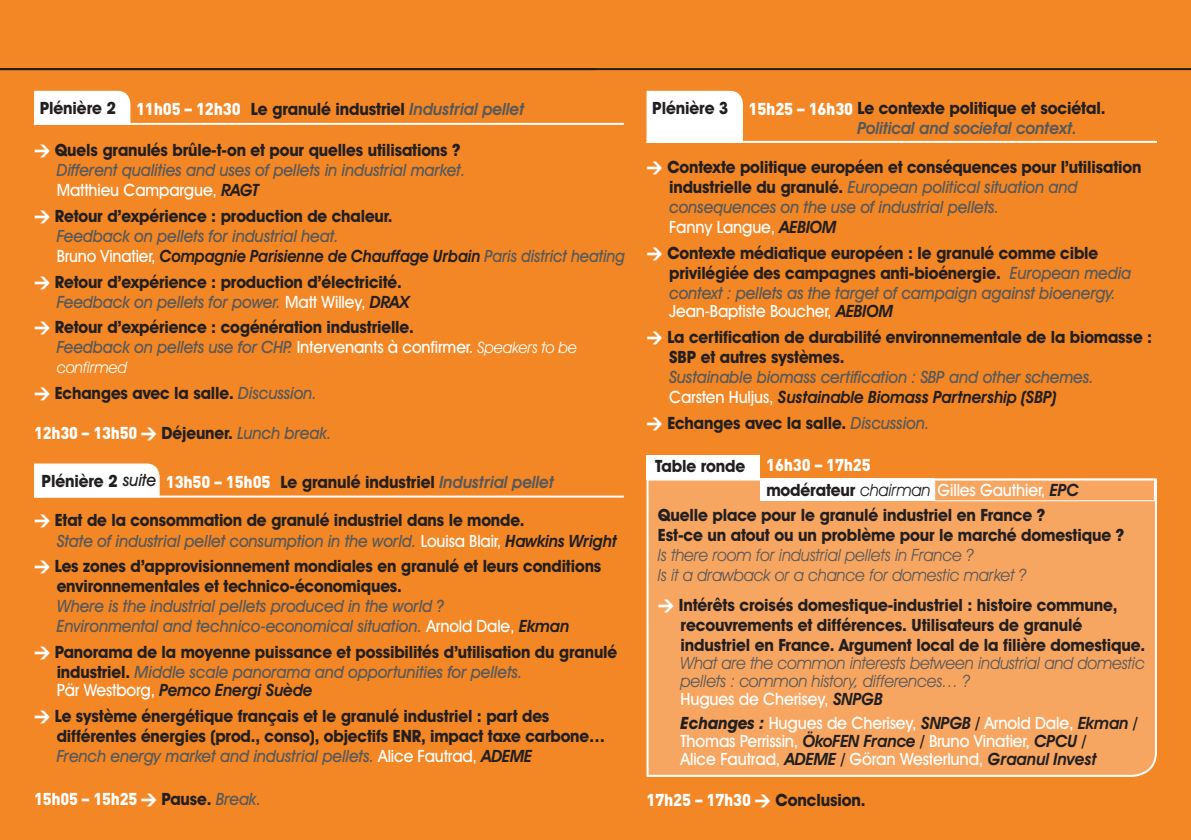
<style>
.page{position:relative;width:1191px;height:840px;background:#fff}
.page>*{position:absolute;margin:0;border:0;box-sizing:border-box;transform-origin:0 0}
.t1{font:700 17px/20px "Avant Garde IT Cby BT";letter-spacing:-.01em;color:#231f20;scale:.94 1}
.t2{font:700 17px/20px "Avant Garde IT Cby BT";letter-spacing:-.01em;color:#231f20;scale:.95 1}
.t3{font:italic 500 17px/20px "Avant Garde IT Cby BT";letter-spacing:-.01em;color:#57585a;scale:.94 1}
.t4{font:italic 17px/18px "Avant Garde IT Cby BT";letter-spacing:-.01em;color:#57585a;scale:.95 1}
.t5{font:500 17px/18px "Avant Garde IT Cby BT";letter-spacing:-.01em;color:#fff;scale:.95 1}
.t6{font:900 17px "DIN";letter-spacing:-.01em;color:#fff;scale:.94 1}
.t7{font:900 17px "DIN";letter-spacing:-.01em;color:#fff;scale:.95 1}
.t8{font:italic 600 17px "Avant Garde IT Cby BT";letter-spacing:-.01em;color:#57585a;scale:.95 1}
.t9{font:italic 600 17px "Avant Garde IT Cby BT";letter-spacing:-.01em;color:#231f20;scale:.94 1}
.t10{font:500 17px "Avant Garde IT Cby BT";letter-spacing:-.01em;color:#fff;scale:.94 1}
.t11{font:italic 16px "Avant Garde IT Cby BT";letter-spacing:-.01em;color:#fff;scale:.94 1}
.s1{font-family:"DIN";font-weight:900;color:#fff}
.s2{font-weight:600;font-style:italic;color:#57585a}
.s3{font-family:"DIN";font-weight:900;font-style:normal;color:#fff}
.s4{font-weight:700;font-style:normal;color:#231f20}
.s5{font-style:normal;color:#fff}
.s6{font-weight:600;color:#231f20}
.s7{font-weight:500;font-style:italic;color:#57585a}
.s8{font-weight:500;color:#fff}
.s9{font-weight:600;font-style:italic}
.s10{font-weight:400;font-style:italic;font-size:16px;color:#fff}
.s11{font-family:"Avant Garde IT Cby BT";font-weight:700;color:#231f20}
.s12{font-family:"Avant Garde IT Cby BT";font-weight:500;font-style:italic;color:#57585a}
.s13{font-weight:500;font-style:italic}
.s14{font-weight:500;font-style:normal;color:#fff}
.s15{font-weight:600;font-style:italic;color:#231f20}
.s16{font-weight:700;color:#231f20}
.s17{font-weight:400;font-style:italic;color:#231f20}
.s18{font-weight:700;font-style:italic;color:#231f20}
</style>
<div class="page">
<div style="left:0;top:0;width:1191px;height:839px;background:#f38725"></div>
<div style="left:34px;top:91px;width:96px;height:32px;background:#fff"></div>
<hr style="left:34px;top:123px;width:590px;height:2px;background:#fff">
<div style="left:34px;top:463px;width:126px;height:32px;background:#fff"></div>
<hr style="left:34px;top:495px;width:590px;height:2px;background:#fff">
<div style="left:646px;top:91px;width:97px;height:50px;background:#fff"></div>
<hr style="left:646px;top:141px;width:511px;height:2px;background:#fff">
<hr style="left:0;top:68px;width:1191px;height:2px;background:#231f20">
<div style="left:646px;top:478px;width:511px;height:299px;background:#f7a661"></div>
<div style="left:646px;top:455px;width:114px;height:24px;background:#fff"></div>
<div style="left:760px;top:478px;width:174px;height:23px;background:#fff"></div>
<div style="left:934px;top:478px;width:221px;height:23px;border:1px solid #fff"></div>
<p class="t2" style="left:40px;top:98px;width:82px">Plénière 2</p>
<p class="t2" style="left:136px;top:99px;width:410px"><span class="s1">11h05 – 12h30</span> Le granulé industriel <span class="s2">Industrial pellet</span></p>
<p class="t2" style="left:652px;top:98px;width:82px">Plénière 3</p>
<p class="t2" style="left:748px;top:98px;width:377px"><span class="s1">15h25 – 16h30</span> Le contexte politique et sociétal.</p>
<p class="t8" style="left:857px;top:118px;width:232px">Political and societal context.</p>
<p class="t3" style="left:57px;top:140px;width:436px;text-indent:-23px"><span class="s3">&gt;</span> <span class="s4">Quels granulés brûle-t-on et pour quelles utilisations ?<br></span>Different qualities and uses of pellets in industrial market.<br><span class="s5">Matthieu Campargue,</span> <span class="s6">RAGT</span></p>
<p class="t3" style="left:57px;top:205px;width:606px;text-indent:-23px"><span class="s3">&gt;</span> <span class="s4">Retour d’expérience : production de chaleur.<br></span>Feedback on pellets for industrial heat.<br><span class="s5">Bruno Vinatier,</span> <span class="s6">Compagnie Parisienne de Chauffage Urbain</span> Paris district heating</p>
<p class="t1" style="left:57px;top:271px;width:377px;text-indent:-23px"><span class="s1">&gt;</span> Retour d’expérience : production d’électricité.<br><span class="s7">Feedback on pellets for power.</span> <span class="s8">Matt Willey,</span> <span class="s9">DRAX</span></p>
<p class="t1" style="left:57px;top:317px;width:555px;text-indent:-23px"><span class="s1">&gt;</span> Retour d’expérience : cogénération industrielle.<br><span class="s7">Feedback on pellets use for CHP.</span> <span class="s8">Intervenants à confirmer.</span> <span class="s10">Speakers to be</span></p>
<p class="t11" style="left:57px;top:358px;width:76px">confirmed</p>
<p class="t1" style="left:34px;top:382px;width:302px"><span class="s1">&gt;</span> Echanges avec la salle. <span class="s7">Discussion.</span></p>
<p class="t6" style="left:34px;top:421px;width:318px">12h30 – 13h50 &gt; <span class="s11">Déjeuner.</span> <span class="s12">Lunch break.</span></p>
<p class="t2" style="left:41px;top:470px;width:122px">Plénière 2 <span class="s13">suite</span></p>
<p class="t2" style="left:166px;top:471px;width:410px"><span class="s1">13h50 – 15h05</span> Le granulé industriel <span class="s2">Industrial pellet</span></p>
<p class="t1" style="left:57px;top:510px;width:597px;text-indent:-23px"><span class="s1">&gt;</span> Etat de la consommation de granulé industriel dans le monde.<br><span class="s7">State of industrial pellet consumption in the world.</span> <span class="s8">Louisa Blair,</span> <span class="s9">Hawkins Wright</span></p>
<p class="t1" style="left:57px;top:555px;width:581px;text-indent:-23px"><span class="s1">&gt;</span> Les zones d’approvisionnement mondiales en granulé et leurs conditions environnementales et technico-économiques.<br><span class="s7">Where is the industrial pellets produced in the world ?<br>Environmental and technico-economical situation.</span> <span class="s8">Arnold Dale,</span> <span class="s9">Ekman</span></p>
<p class="t1" style="left:57px;top:641px;width:598px;text-indent:-23px"><span class="s1">&gt;</span> Panorama de la moyenne puissance et possibilités d’utilisation du granulé industriel. <span class="s7">Middle scale panorama and opportunities for pellets.</span></p>
<p class="t9" style="left:57px;top:679px;width:274px"><span class="s14">Pär Westborg,</span> Pemco Energi Suède</p>
<p class="t1" style="left:57px;top:705px;width:585px;text-indent:-23px"><span class="s1">&gt;</span> Le système énergétique français et le granulé industriel : part des différentes énergies (prod., conso), objectifs ENR, impact taxe carbone…<br><span class="s7">French energy market and industrial pellets.</span> <span class="s8">Alice Fautrad,</span> <span class="s9">ADEME</span></p>
<p class="t6" style="left:34px;top:787px;width:243px">15h05 – 15h25 &gt; <span class="s11">Pause.</span> <span class="s12">Break.</span></p>
<p class="t1" style="left:669px;top:157px;width:504px;text-indent:-23px"><span class="s1">&gt;</span> Contexte politique européen et conséquences pour l’utilisation industrielle du granulé. <span class="s7">European political situation and consequences on the use of industrial pellets.<br></span><span class="s8">Fanny Langue,</span> <span class="s9">AEBIOM</span></p>
<p class="t1" style="left:669px;top:243px;width:493px;text-indent:-23px"><span class="s1">&gt;</span> Contexte médiatique européen : le granulé comme cible privilégiée des campagnes anti-bioénergie. <span class="s7">European media context : pellets as the target of campaign against bioenergy.</span></p>
<p class="t10" style="left:669px;top:300px;width:240px">Jean-Baptiste Boucher, <span class="s15">AEBIOM</span></p>
<p class="t1" style="left:669px;top:326px;width:515px;text-indent:-23px"><span class="s1">&gt;</span> La certification de durabilité environnementale de la biomasse :<br>SBP et autres systèmes.<br><span class="s7">Sustainable biomass certification : SBP and other schemes.<br></span><span class="s8">Carsten Huljus,</span> <span class="s9">Sustainable Biomass Partnership (SBP)</span></p>
<p class="t1" style="left:646px;top:412px;width:302px"><span class="s1">&gt;</span> Echanges avec la salle. <span class="s7">Discussion.</span></p>
<p class="t2" style="left:655px;top:456px;width:96px">Table ronde</p>
<p class="t7" style="left:766px;top:453px;width:112px">16h30 – 17h25</p>
<p class="t5" style="left:766px;top:481px;width:330px"><span class="s16">modérateur</span> <span class="s17">chairman</span> Gilles Gauthier, <span class="s15">EPC</span></p>
<p class="t2" style="left:658px;top:504px;width:409px">Quelle place pour le granulé industriel en France ?</p>
<p class="t2" style="left:658px;top:524px;width:492px">Est-ce un atout ou un problème pour le marché domestique ?</p>
<p class="t4" style="left:658px;top:545px;width:334px">Is there room for industrial pellets in France ?</p>
<p class="t4" style="left:658px;top:565px;width:389px">Is it a drawback or a chance for domestic market ?</p>
<p class="t2" style="left:680px;top:594px;width:490px;text-indent:-23px"><span class="s1">&gt;</span> Intérêts croisés domestique-industriel : histoire commune, recouvrements et différences. Utilisateurs de granulé industriel en France. Argument local de la filière domestique.</p>
<p class="t4" style="left:680px;top:653px;width:490px">What are the common interests between industrial and domestic pellets : common history, differences… ?<br><span class="s14">Hugues de Cherisey,</span> <span class="s6">SNPGB</span></p>
<p class="t5" style="left:680px;top:713px;width:482px"><span class="s18">Echanges :</span> Hugues de Cherisey, <span class="s15">SNPGB /</span> Arnold Dale, <span class="s15">Ekman /<br></span>Thomas Perrissin, <span class="s15">ÖkoFEN France /</span> Bruno Vinatier, <span class="s15">CPCU /<br></span>Alice Fautrad, <span class="s15">ADEME /</span> Göran Westerlund, <span class="s15">Graanul Invest</span></p>
<p class="t7" style="left:646px;top:787px;width:232px">17h25 – 17h30 &gt; <span class="s11">Conclusion.</span></p>
</div>
